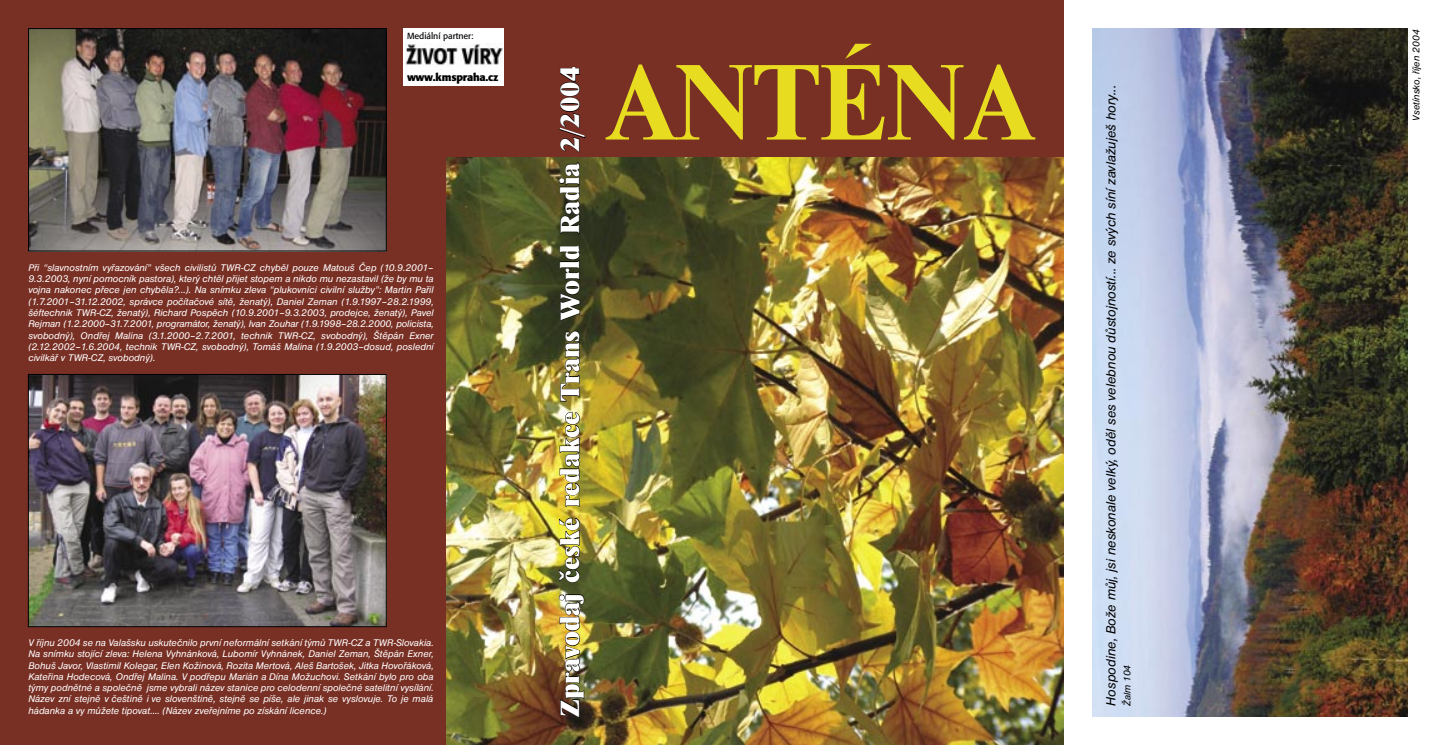
<style>
.page{position:relative;width:1436px;height:745px;background:#fff}
.page>*{position:absolute;margin:0;border:0;box-sizing:border-box;transform-origin:0 0}
.t1{font:800 27.5px "Nimbus Roman DCE";letter-spacing:.005em;color:#fff}
.t2{font:italic 13.75px "Nimbus Sans DCE";color:#000}
.t3{font:700 10.62px "Formata CE";letter-spacing:-.02em;color:#000}
.t4{font:italic 10px/11.2px "Nimbus Sans DCE";color:#fff;text-align:justify}
.t5{font:italic 10px "Nimbus Sans DCE";color:#000}
.t6{font:8.75px "Formata CE";color:#000}
</style>
<div class="page">
<div style="left:0;top:0;width:1063px;height:744px;background:#782f24"></div>
<img style="left:446px;top:157px;width:617px;height:587px">
<svg style="left:605px;top:44px;width:430px;height:95px"></svg>
<img style="left:558px;top:593px;width:26px;height:124px">
<svg style="left:558px;top:517px;width:22px;height:65px"></svg>
<img style="left:559px;top:411px;width:21px;height:95px">
<svg style="left:560px;top:330px;width:23px;height:71px"></svg>
<svg style="left:559px;top:244px;width:21px;height:77px"></svg>
<svg style="left:558px;top:162px;width:22px;height:72px"></svg>
<svg style="left:559px;top:67px;width:26px;height:85px"></svg>
<img style="left:30px;top:30px;width:354px;height:219px">
<div style="left:28px;top:28px;width:358px;height:223px;border:1px solid #000"></div>
<img style="left:30px;top:376px;width:354px;height:248px">
<div style="left:28px;top:374px;width:358px;height:252px;border:1px solid #000"></div>
<img style="left:1092px;top:28px;width:315px;height:688px">
<div style="left:403px;top:28px;width:100px;height:58px;background:#fff"></div>
<img style="left:405px;top:44px;width:98px;height:21px">
<p class="t6" style="left:407px;top:31px;width:68px">Mediální partner:</p>
<p class="t3" style="left:407px;top:71px;width:93px">www.kmspraha.cz</p>
<p class="t4" style="left:28px;top:262px;width:407px">Při “slavnostním vyřazování” všech civilistů TWR-CZ chyběl pouze Matouš Čep (10.9.2001– 9.3.2003, nyní pomocník pastora), který chtěl přijet stopem a nikdo mu nezastavil (že by mu ta vojna nakonec přece jen chyběla?...). Na snímku zleva “plukovníci civilní služby”: Martin Pařil (1.7.2001–31.12.2002, správce počítačové sítě, ženatý), Daniel Zeman (1.9.1997–28.2.1999, šéftechnik TWR-CZ, ženatý), Richard Pospěch (10.9.2001–9.3.2003, prodejce, ženatý), Pavel Rejman (1.2.2000–31.7.2001, programátor, ženatý), Ivan Zouhar (1.9.1998–28.2.2000, policista, svobodný), Ondřej Malina (3.1.2000–2.7.2001, technik TWR-CZ, svobodný), Štěpán Exner (2.12.2002–1.6.2004, technik TWR-CZ, svobodný), Tomáš Malina (1.9.2003–dosud, poslední civilkář v TWR-CZ, svobodný).</p>
<p class="t4" style="left:28px;top:636px;width:407px">V říjnu 2004 se na Valašsku uskutečnilo první neformální setkání týmů TWR-CZ a TWR-Slovakia.<br>Na snímku stojící zleva: Helena Vyhnánková, Lubomír Vyhnánek, Daniel Zeman, Štěpán Exner, Bohuš Javor, Vlastimil Kolegar, Elen Kožinová, Rozita Mertová, Aleš Bartošek, Jitka Hovořáková, Kateřina Hodecová, Ondřej Malina. V podřepu Marián a Dína Možuchovi. Setkání bylo pro oba týmy podnětné a společně jsme vybrali název stanice pro celodenní společné satelitní vysílání.<br>Název zní stejně v češtině i ve slovenštině, stejně se píše, ale jinak se vyslovuje. To je malá hádanka a vy můžete tipovat.... (Název zveřejníme po získání licence.)</p>
<h1 class="t1" style="left:554px;top:716px;width:651px;rotate:-90deg">Zpravodaj české redakce Trans World Radia 2/2004</h1>
<h2 class="t2" style="left:1102px;top:705px;width:621px;rotate:-90deg">Hospodine, Bože můj, jsi neskonale velký, oděl ses velebnou důstojností... ze svých síní zavlažuješ hory...</h2>
<p class="t5" style="left:1121px;top:705px;width:42px;rotate:-90deg">Žalm 104</p>
<p class="t5" style="left:1410px;top:120px;width:92px;rotate:-90deg">Vsetínsko, říjen 2004</p>
</div>
